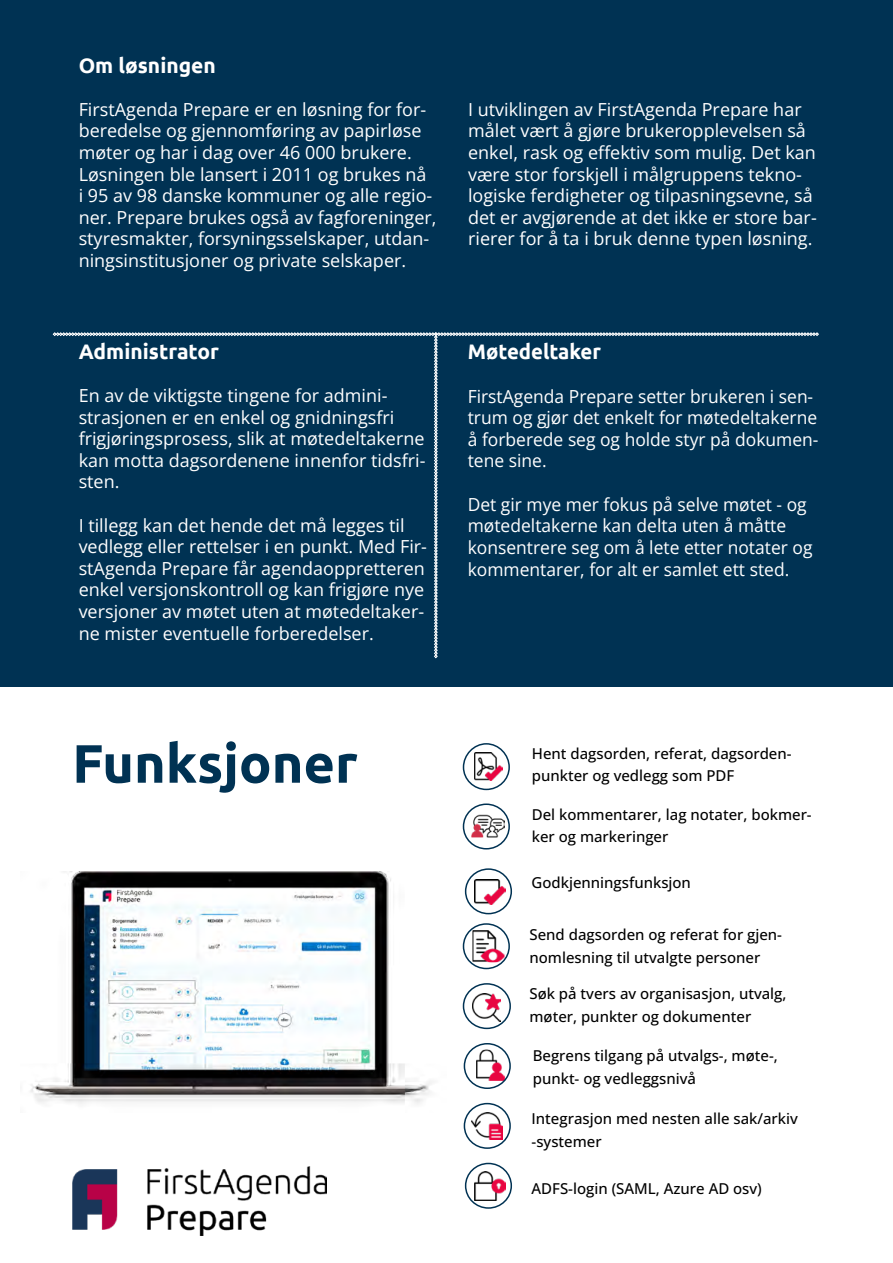
<style>
.page{position:relative;width:893px;height:1263px;background:#fff}
.page>*{position:absolute;margin:0;border:0;box-sizing:border-box;transform-origin:0 0}
.t1{font:700 54px "Ubuntu";color:#003253}
.t2{font:700 21px "Ubuntu";color:#fff}
.t3{font:18px/21.6px "Open Sans";color:#fff}
.t4{font:500 15px/22.5px "Open Sans";color:#000}
</style>
<div class="page">
<div style="left:0;top:0;width:893px;height:687px;background:#003253"></div>
<svg style="left:53px;top:332px;width:766px;height:326px"></svg>
<img style="left:472px;top:930px;width:32px;height:32px">
<div style="left:463px;top:923px;width:47px;height:46px;border:2px solid #003253;border-radius:50%"></div>
<img style="left:471px;top:808px;width:34px;height:36px">
<div style="left:463px;top:803px;width:47px;height:46px;border:2px solid #003253;border-radius:50%"></div>
<img style="left:473px;top:994px;width:28px;height:27px">
<div style="left:463px;top:983px;width:48px;height:46px;border:2px solid #003253;border-radius:50%"></div>
<img style="left:474px;top:880px;width:31px;height:24px">
<div style="left:465px;top:868px;width:47px;height:46px;border:2px solid #003253;border-radius:50%"></div>
<img style="left:476px;top:1049px;width:29px;height:32px">
<div style="left:464px;top:1043px;width:47px;height:46px;border:2px solid #003253;border-radius:50%"></div>
<img style="left:475px;top:752px;width:27px;height:29px">
<div style="left:463px;top:743px;width:47px;height:47px;border:2px solid #003253;border-radius:50%"></div>
<img style="left:471px;top:1112px;width:31px;height:27px">
<div style="left:464px;top:1103px;width:47px;height:46px;border:2px solid #003253;border-radius:50%"></div>
<img style="left:72px;top:1166px;width:255px;height:69px">
<img style="left:475px;top:1171px;width:30px;height:29px">
<div style="left:465px;top:1163px;width:47px;height:46px;border:2px solid #003253;border-radius:50%"></div>
<img style="left:30px;top:872px;width:402px;height:232px">
<p class="t2" style="left:79px;top:52px;width:139px">Om løsningen</p>
<p class="t3" style="left:79px;top:98px;width:359px">FirstAgenda Prepare er en løsning for for&shy;beredelse og gjennomføring av papirløse møter og har i dag over 46 000 brukere.<br>Løsningen ble lansert i 2011 og brukes nå<br>i 95 av 98 danske kommuner og alle regio&shy;ner. Prepare brukes også av fagforeninger, styresmakter, forsyningsselskaper, utdan&shy;ningsinstitusjoner og private selskaper.</p>
<p class="t3" style="left:468px;top:98px;width:350px">I utviklingen av FirstAgenda Prepare har målet vært å gjøre brukeropplevelsen så enkel, rask og effektiv som mulig. Det kan være stor forskjell i målgruppens tekno&shy;logiske ferdigheter og tilpasningsevne, så det er avgjørende at det ikke er store bar&shy;rierer for å ta i bruk denne typen løsning.</p>
<p class="t2" style="left:79px;top:339px;width:142px">Administrator</p>
<p class="t3" style="left:79px;top:384px;width:348px">En av de viktigste tingene for admini&shy;strasjonen er en enkel og gnidningsfri frigjøringsprosess, slik at møtedeltakerne kan motta dagsordenene innenfor tidsfri&shy;sten.</p>
<p class="t3" style="left:79px;top:514px;width:350px">I tillegg kan det hende det må legges til vedlegg eller rettelser i en punkt. Med Fir&shy;stAgenda Prepare får agendaoppretteren enkel versjonskontroll og kan frigjøre nye versjoner av møtet uten at møtedeltaker&shy;ne mister eventuelle forberedelser.</p>
<h1 class="t1" style="left:72px;top:731px;width:287px">Funksjoner</h1>
<p class="t2" style="left:468px;top:339px;width:135px">Møtedeltaker</p>
<p class="t3" style="left:468px;top:385px;width:352px">FirstAgenda Prepare setter brukeren i sen&shy;trum og gjør det enkelt for møtedeltakerne å forberede seg og holde styr på dokumen&shy;tene sine.</p>
<p class="t3" style="left:468px;top:493px;width:346px">Det gir mye mer fokus på selve møtet - og møtedeltakerne kan delta uten å måtte konsentrere seg om å lete etter notater og kommentarer, for alt er samlet ett sted.</p>
<p class="t4" style="left:532px;top:742px;width:261px">Hent dagsorden, referat, dagsorden&shy;punkter og vedlegg som PDF</p>
<p class="t4" style="left:532px;top:802px;width:281px">Del kommentarer, lag notater, bokmer&shy;ker og markeringer</p>
<p class="t4" style="left:531px;top:871px;width:161px">Godkjenningsfunksjon</p>
<p class="t4" style="left:529px;top:923px;width:254px">Send dagsorden og referat for gjen&shy;nomlesning til utvalgte personer</p>
<p class="t4" style="left:529px;top:982px;width:258px">Søk på tvers av organisasjon, utvalg, møter, punkter og dokumenter</p>
<p class="t4" style="left:533px;top:1044px;width:247px">Begrens tilgang på utvalgs-, møte-, punkt- og vedleggsnivå</p>
<p class="t4" style="left:531px;top:1107px;width:268px">Integrasjon med nesten alle sak/arkiv -systemer</p>
<p class="t4" style="left:531px;top:1177px;width:232px">ADFS-login (SAML, Azure AD osv)</p>
</div>
